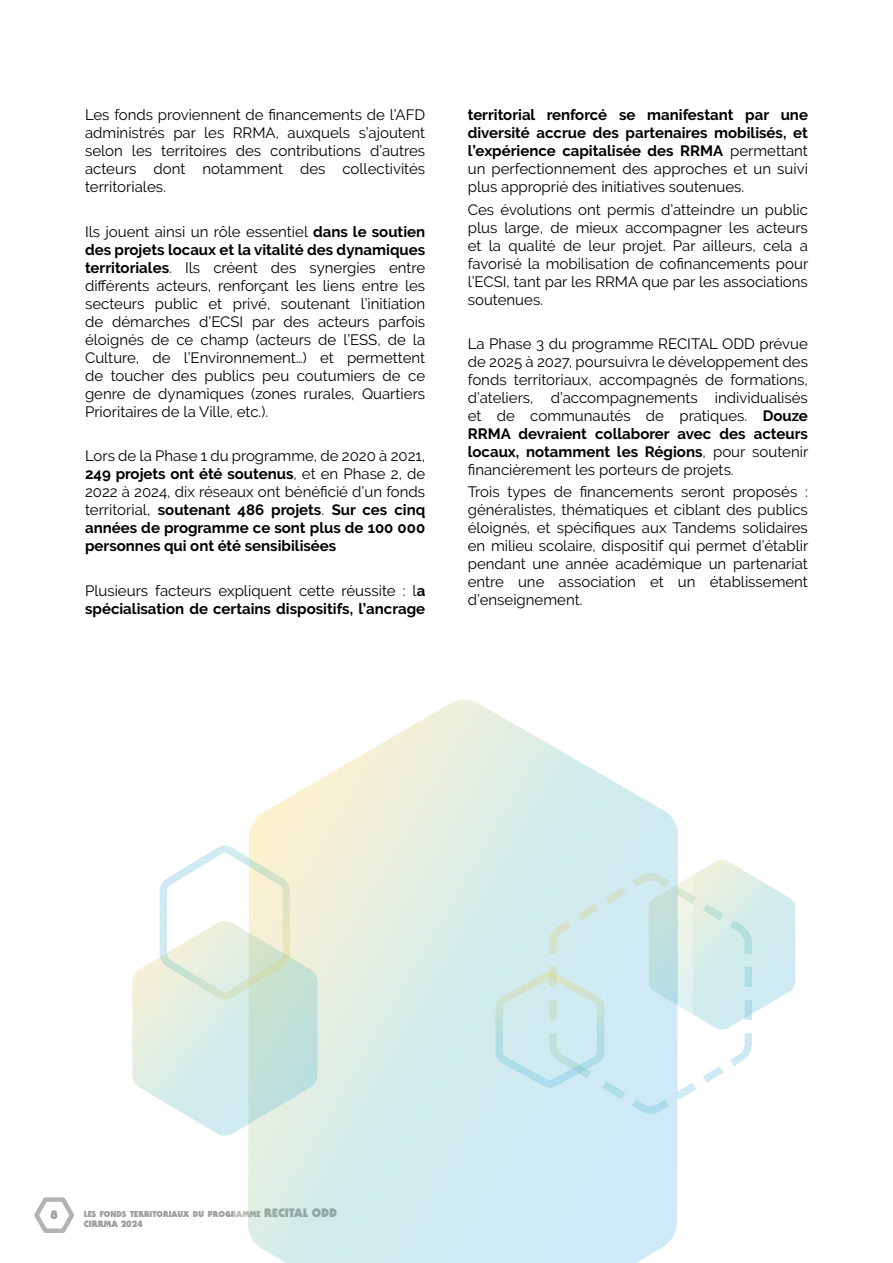
<style>
.page{position:relative;width:893px;height:1263px;background:#fff}
.page>*{position:absolute;margin:0;border:0;box-sizing:border-box;transform-origin:0 0}
.t1{font:15px/18px "Raleway";color:#000;text-align:justify}
.t2{font:700 15px/18px "Raleway";color:#000;text-align:justify}
.t3{font:900 12px "Serif Gothic Std";color:#9d9d9c}
.t4{font:900 12px "Serif Gothic Std";color:#9d9d9c}
.t5{font:900 9px "Serif Gothic Std";color:#9d9d9c}
.t6{font:900 8.4px "Serif Gothic Std";color:#9d9d9c}
.s1{font-weight:700}
.s2{font-weight:400}
.s3{font-size:12px}
</style>
<div class="page">
<svg style="left:34px;top:1197px;width:40px;height:36px"></svg>
<svg style="left:248px;top:699px;width:430px;height:564px;background:#deefec"></svg>
<svg style="left:494px;top:960px;width:51px;height:134px;background:#cde9eb"></svg>
<svg style="left:649px;top:859px;width:146px;height:154px"></svg>
<svg style="left:545px;top:866px;width:209px;height:255px;background:#d6ecef"></svg>
<svg style="left:132px;top:838px;width:186px;height:298px"></svg>
<p class="t1" style="left:85px;top:106px;width:342px">Les fonds proviennent de financements de l’AFD administrés par les RRMA, auxquels s’ajoutent selon les territoires des contributions d’autres acteurs dont notamment des collectivités territoriales.</p>
<p class="t1" style="left:85px;top:223px;width:342px">Ils jouent ainsi un rôle essentiel <span class="s1">dans le soutien des projets locaux et la vitalité des dynamiques territoriales</span>. Ils créent des synergies entre différents acteurs, renforçant les liens entre les secteurs public et privé, soutenant l’initiation de démarches d’ECSI par des acteurs parfois éloignés de ce champ (acteurs de l’ESS, de la Culture, de l’Environnement…) et permettent de toucher des publics peu coutumiers de ce genre de dynamiques (zones rurales, Quartiers Prioritaires de la Ville, etc.).</p>
<p class="t2" style="left:85px;top:447px;width:342px"><span class="s2">Lors de la Phase 1 du programme, de 2020 à 2021, </span>249 projets ont été soutenus<span class="s2">, et en Phase 2, de 2022 à 2024, dix réseaux ont bénéficié d’un fonds territorial,</span> soutenant 486 projets<span class="s2">.</span> Sur ces cinq années de programme ce sont plus de 100 000 personnes qui ont été sensibilisées</p>
<p class="t2" style="left:85px;top:582px;width:342px"><span class="s2">Plusieurs facteurs expliquent cette réussite : l</span>a spécialisation de certains dispositifs, l’ancrage</p>
<p class="t2" style="left:468px;top:106px;width:342px">territorial renforcé se manifestant par une diversité accrue des partenaires mobilisés, et l’expérience capitalisée des RRMA <span class="s2">permettant un perfectionnement des approches et un suivi plus approprié des initiatives soutenues.</span></p>
<p class="t1" style="left:468px;top:200px;width:342px">Ces évolutions ont permis d’atteindre un public plus large, de mieux accompagner les acteurs et la qualité de leur projet. Par ailleurs, cela a favorisé la mobilisation de cofinancements pour l’ECSI, tant par les RRMA que par les associations soutenues.</p>
<p class="t1" style="left:468px;top:335px;width:342px">La Phase 3 du programme RECITAL ODD prévue de 2025 à 2027, poursuivra le développement des fonds territoriaux, accompagnés de formations, d’ateliers, d’accompagnements individualisés et de communautés de pratiques. <span class="s1">Douze RRMA devraient collaborer avec des acteurs locaux, notamment les Régions</span>, pour soutenir financièrement les porteurs de projets.</p>
<p class="t1" style="left:468px;top:483px;width:342px">Trois types de financements seront proposés : généralistes, thématiques et ciblant des publics éloignés, et spécifiques aux Tandems solidaires en milieu scolaire, dispositif qui permet d’établir pendant une année académique un partenariat entre une association et un établissement d’enseignement.</p>
<p class="t4" style="left:51px;top:1207px;width:9px">8</p>
<p class="t6" style="left:84px;top:1209px;width:208px">LES FONDS TERRITORIAUX DU PROGRAMME <span class="s3">RECITAL</span></p>
<p class="t3" style="left:312px;top:1206px;width:10px">ODD</p>
<p class="t5" style="left:84px;top:1218px;width:12px">CIRRMA</p>
<p class="t5" style="left:121px;top:1218px;width:23px">2024</p>
</div>
